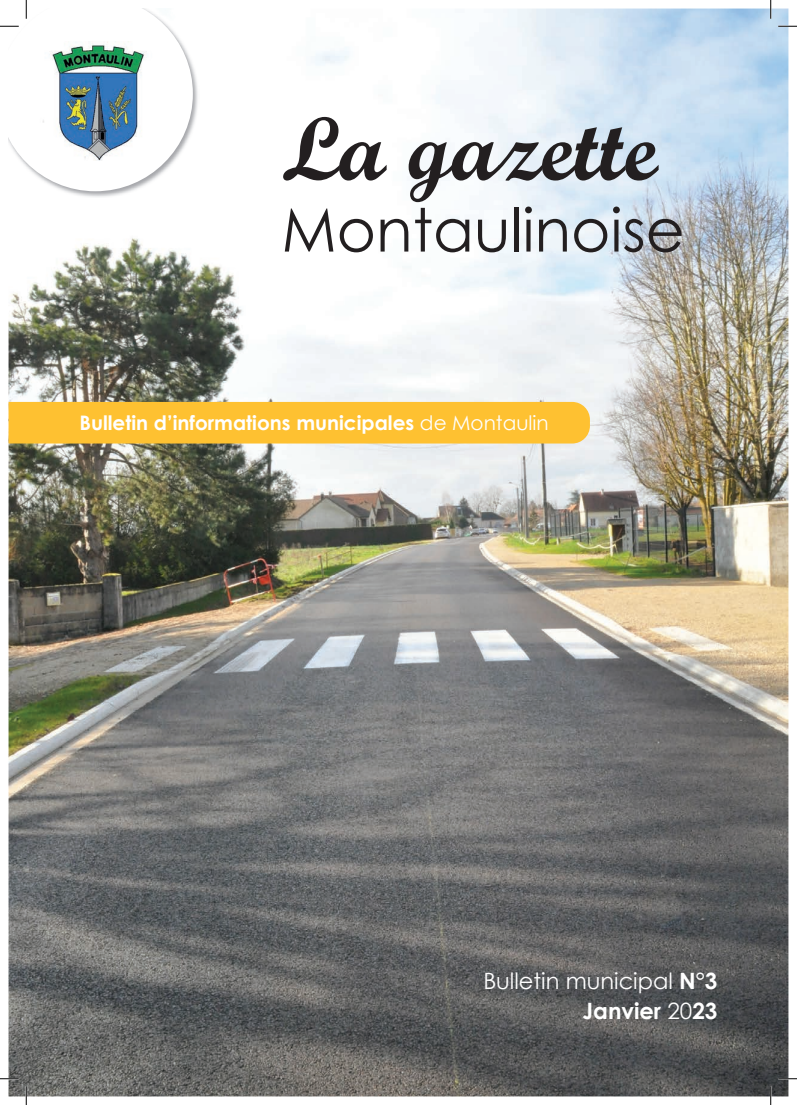
<style>
.page{position:relative;width:797px;height:1105px;background:#fff}
.page>*{position:absolute;margin:0;border:0;box-sizing:border-box;transform-origin:0 0}
.t1{font:90px "Script MT Bold";color:#231f20}
.t2{font:60px "Century Gothic";color:#231f20}
.t3{font:22.5px/30px "Century Gothic";color:#fff;text-align:right}
.t4{font:700 20px "Century Gothic";color:#fff}
.s1{font-weight:400}
.s2{font-weight:700}
</style>
<div class="page">
<img style="left:9px;top:9px;width:779px;height:1087px">
<div style="left:9px;top:402px;width:581px;height:41px;background:#fec131"></div>
<img style="left:9px;top:9px;width:190px;height:189px">
<svg style="left:778px;top:25px;width:19px;height:2px"></svg>
<svg style="left:0;top:1078px;width:19px;height:1px"></svg>
<svg style="left:778px;top:1078px;width:19px;height:1px"></svg>
<svg style="left:0;top:0;width:193px;height:191px"></svg>
<svg style="left:25px;top:1086px;width:2px;height:19px"></svg>
<svg style="left:770px;top:0;width:1px;height:19px"></svg>
<svg style="left:770px;top:1086px;width:1px;height:19px"></svg>
<h1 class="t1" style="left:281px;top:94px;width:377px">La gazette</h1>
<h2 class="t2" style="left:281px;top:188px;width:405px">Montaulinoise</h2>
<p class="t4" style="left:79px;top:410px;width:471px">Bulletin d’informations municipales <span class="s1">de Montaulin</span></p>
<p class="t3" style="left:483px;top:966px;width:236px">Bulletin municipal <span class="s2">N°3<br>Janvier</span> 20<span class="s2">23</span></p>
</div>
